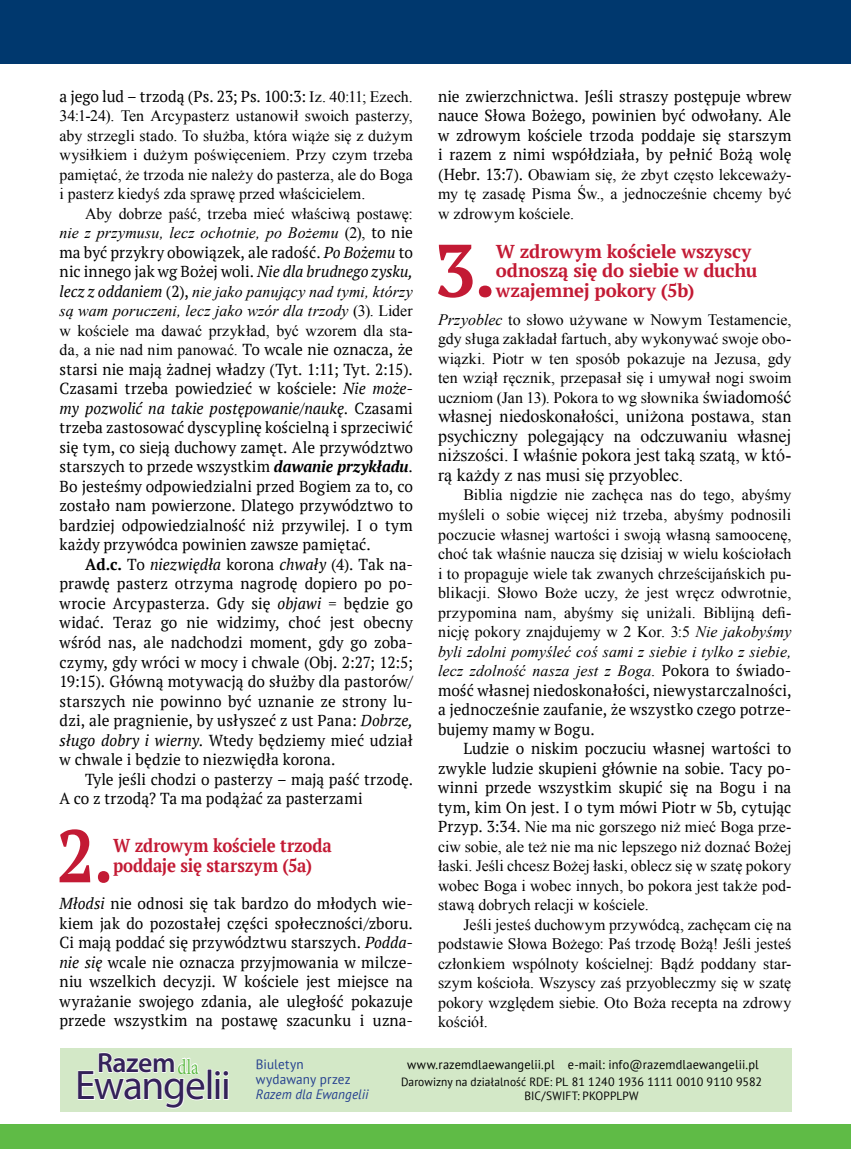
<style>
.page{position:relative;width:851px;height:1149px;background:#fff}
.page>*{position:absolute;margin:0;border:0;box-sizing:border-box;transform-origin:0 0}
.t1{font:700 74.25px "PT Serif";color:#c31a34;scale:.9 1}
.t2{font:700 74.25px "PT Serif";color:#c31a34}
.t3{font:41.4px "Myriad Pro";letter-spacing:-.035em;color:#342259}
.t4{font:600 27.75px "Myriad Pro";letter-spacing:-.015em;color:#342259}
.t5{font:21.45px "Minion Pro";color:#5fbb46;scale:.8 1}
.t6{font:700 18.6px/19.5px "PT Serif";letter-spacing:-.01em;color:#c31a34}
.t7{font:700 18.6px/19.5px "PT Serif";letter-spacing:-.01em;color:#c31a34;scale:.9 1}
.t8{font:18px/19.5px "Times New Roman";color:#000;text-align:justify}
.t9{font:15.9px/19.5px "PT Serif";letter-spacing:.005em;color:#000;text-align:justify}
.t10{font:15.9px/19.5px "Times New Roman";color:#000;text-align:justify}
.t11{font:13.65px/15px "PT Sans";letter-spacing:.01em;color:#25408f}
.t12{font:italic 13.65px "PT Sans";letter-spacing:.01em;color:#25408f}
.t13{font:12.75px "PT Sans";letter-spacing:.01em;color:#000}
.t14{font:12px/13.5px "PT Sans";letter-spacing:.005em;color:#000;text-align:center;scale:.95 1}
.s1{font-family:"Times New Roman"}
.s2{font-style:italic}
.s3{font-family:"PT Serif"}
.s4{font-family:"PT Serif";font-style:italic}
.s5{font-weight:700;font-style:italic}
.s6{font-weight:700}
.s7{font-size:18px}
</style>
<div class="page">
<div style="left:0;top:0;width:850px;height:64px;background:#00386e"></div>
<div style="left:0;top:1123px;width:850px;height:25px;background:#5fbb46"></div>
<div style="left:60px;top:1047px;width:731px;height:64px;background:#d3e8c7"></div>
<div style="left:207px;top:1068px;width:5px;height:31px;border:2px solid #fff"></div>
<svg style="left:214px;top:1070px;width:15px;height:30px"></svg>
<svg style="left:77px;top:1052px;width:128px;height:56px"></svg>
<p class="t9" style="left:60px;top:86px;width:355px">a jego lud – trzodą (Ps. 23; Ps. 100:3: <span class="s1">Iz. 40:11; Ezech.</span></p>
<p class="t10" style="left:60px;top:106px;width:355px">34:1-24). Ten Arcypasterz ustanowił swoich pasterzy, aby strzegli stado. To służba, która wiąże się z dużym wysiłkiem i dużym poświęceniem. Przy czym trzeba pamiętać, że trzoda nie należy do pasterza, ale do Boga i pasterz kiedyś zda sprawę przed właścicielem.</p>
<p class="t10" style="left:60px;top:203px;width:355px;text-align:right">Aby dobrze paść, trzeba mieć właściwą postawę:<br><span class="s2">nie z przymusu, lecz ochotnie, po Bożemu</span> (2), <span class="s3">to nie</span></p>
<p class="t9" style="left:60px;top:242px;width:355px">ma być przykry obowiązek, ale radość. <span class="s2">Po Bożemu</span> to nic innego jak wg Bożej woli. <span class="s2">Nie dla brudnego zysku,</span></p>
<p class="t10" style="left:60px;top:281px;width:355px"><span class="s4">lecz z oddaniem</span> <span class="s3">(2),</span> <span class="s2">nie jako panujący nad tymi, którzy są wam poruczeni, lecz jako wzór dla trzody</span> (3). Lider w kościele ma dawać przykład, być wzorem dla sta&shy;da, a nie nad nim panować. <span class="s3">To wcale nie oznacza, że</span></p>
<p class="t9" style="left:60px;top:359px;width:355px">starsi nie mają żadnej władzy (Tyt. 1:11; Tyt. 2:15).<br>Czasami trzeba powiedzieć w kościele: <span class="s2">Nie może&shy;my pozwolić na takie postępowanie/naukę</span>. Czasami trzeba zastosować dyscyplinę kościelną i sprzeciwić się tym, co sieją duchowy zamęt. Ale przywództwo starszych to przede wszystkim <span class="s5">dawanie przykładu</span>.<br>Bo jesteśmy odpowiedzialni przed Bogiem za to, co zostało nam powierzone. Dlatego przywództwo to bardziej odpowiedzialność niż przywilej. I o tym każdy przywódca powinien zawsze pamiętać.</p>
<p class="t9" style="left:60px;top:554px;width:355px;text-indent:25px"><span class="s6">Ad.c.</span> To <span class="s2">niezwiędła</span> korona <span class="s2">chwały</span> (4). Tak na&shy;prawdę pasterz otrzyma nagrodę dopiero po po&shy;wrocie Arcypasterza. Gdy się <span class="s2">objawi</span> = będzie go widać. Teraz go nie widzimy, choć jest obecny wśród nas, ale nadchodzi moment, gdy go zoba&shy;czymy, gdy wróci w mocy i chwale (Obj. 2:27; 12:5; 19:15). Główną motywacją do służby dla pastorów/ starszych nie powinno być uznanie ze strony lu&shy;dzi, ale pragnienie, by usłyszeć z ust Pana: <span class="s2">Dobrze, sługo dobry i wierny</span>. Wtedy będziemy mieć udział w chwale i będzie to niezwiędła korona.</p>
<p class="t9" style="left:60px;top:768px;width:355px;text-indent:26px">Tyle jeśli chodzi o pasterzy – mają paść trzodę.<br>A co z trzodą? Ta ma podążać za pasterzami</p>
<h1 class="t1" style="left:57px;top:805px;width:65px">2.</h1>
<p class="t7" style="left:113px;top:835px;width:244px">W zdrowym kościele trzoda poddaje się starszym (5a)</p>
<p class="t9" style="left:60px;top:893px;width:355px"><span class="s2">Młodsi</span> nie odnosi się tak bardzo do młodych wie&shy;kiem jak do pozostałej części społeczności/zboru.<br>Ci mają poddać się przywództwu starszych. <span class="s2">Podda&shy;nie się</span> wcale nie oznacza przyjmowania w milcze&shy;niu wszelkich decyzji. W kościele jest miejsce na wyrażanie swojego zdania, ale uległość pokazuje przede wszystkim na postawę szacunku i uzna-</p>
<p class="t9" style="left:438px;top:86px;width:355px">nie zwierzchnictwa. Jeśli straszy postępuje wbrew nauce Słowa Bożego, powinien być odwołany. Ale w zdrowym kościele trzoda poddaje się starszym i razem z nimi współdziała, by pełnić Bożą wolę</p>
<p class="t10" style="left:438px;top:164px;width:355px"><span class="s3">(Hebr. 13:7).</span> Obawiam się, że zbyt często lekceważy&shy;my tę zasadę Pisma Św., a jednocześnie chcemy być w zdrowym kościele.</p>
<h1 class="t2" style="left:434px;top:220px;width:64px">3.</h1>
<p class="t6" style="left:495px;top:241px;width:263px">W zdrowym kościele wszyscy odnoszą się do siebie w duchu wzajemnej pokory (5b)</p>
<p class="t10" style="left:438px;top:309px;width:355px"><span class="s2">Przyoblec</span> to słowo używane w Nowym Testamencie, gdy sługa zakładał fartuch, aby wykonywać swoje obo&shy;wiązki. Piotr w ten sposób pokazuje na Jezusa, gdy ten wziął ręcznik, przepasał się i umywał nogi swoim uczniom (Jan 13). Pokora to wg słownika <span class="s7">świadomość</span></p>
<p class="t8" style="left:438px;top:406px;width:355px">własnej niedoskonałości, uniżona postawa, stan psychiczny polegający na odczuwaniu własnej niższości. I właśnie pokora jest taką szatą, w któ&shy;rą każdy z nas musi się przyoblec.</p>
<p class="t10" style="left:438px;top:485px;width:355px;text-indent:26px">Biblia nigdzie nie zachęca nas do tego, abyśmy myśleli o sobie więcej niż trzeba, abyśmy podnosili poczucie własnej wartości i swoją własną samoocenę, choć tak właśnie naucza się dzisiaj w wielu kościołach i to propaguje wiele tak zwanych chrześcijańskich pu&shy;blikacji. Słowo Boże uczy, że jest wręcz odwrotnie, przypomina nam, abyśmy się uniżali. Biblijną defi&shy;nicję pokory znajdujemy w 2 Kor. 3:5 <span class="s2">Nie jakobyśmy byli zdolni pomyśleć coś sami z siebie i tylko z siebie, lecz zdolność nasza jest z Boga</span>. <span class="s3">Pokora to świado-</span></p>
<p class="t9" style="left:438px;top:679px;width:355px">mość własnej niedoskonałości, niewystarczalności, a jednocześnie zaufanie, że wszystko czego potrze&shy;bujemy mamy w Bogu.</p>
<p class="t9" style="left:438px;top:738px;width:355px;text-indent:26px">Ludzie o niskim poczuciu własnej wartości to zwykle ludzie skupieni głównie na sobie. Tacy po&shy;winni przede wszystkim skupić się na Bogu i na tym, kim On jest. I o tym mówi Piotr w 5b, cytując</p>
<p class="t10" style="left:438px;top:816px;width:355px"><span class="s3">Przyp. 3:34.</span> Nie ma nic gorszego niż mieć Boga prze&shy;ciw sobie, ale też nie ma nic lepszego niż doznać Bożej łaski. Jeśli chcesz Bożej łaski, oblecz się w szatę pokory wobec Boga i wobec innych, bo pokora jest także pod&shy;stawą dobrych relacji w kościele.</p>
<p class="t10" style="left:438px;top:914px;width:355px;text-indent:26px">Jeśli jesteś duchowym przywódcą, zachęcam cię na podstawie Słowa Bożego: Paś trzodę Bożą! Jeśli jesteś członkiem wspólnoty kościelnej: Bądź poddany star&shy;szym kościoła. Wszyscy zaś przyobleczmy się w szatę pokory względem siebie. Oto Boża recepta na zdrowy kościół.</p>
<h3 class="t4" style="left:97px;top:1044px;width:80px">Razem</h3>
<h2 class="t3" style="left:75px;top:1059px;width:157px">Ewangelii</h2>
<h3 class="t5" style="left:177px;top:1051px;width:28px">dla</h3>
<p class="t11" style="left:256px;top:1056px;width:96px">Biuletyn wydawany przez</p>
<p class="t12" style="left:256px;top:1085px;width:114px">Razem dla Ewangelii</p>
<p class="t14" style="left:401px;top:1074px;width:381px">Darowizny na działalność RDE: PL 81 1240 1936 1111 0010 9110 9582<br>BIC/SWIFT: PKOPPLPW</p>
<p class="t13" style="left:407px;top:1055px;width:353px">www.razemdlaewangelii.pl e-mail: info@razemdlaewangelii.pl</p>
</div>
